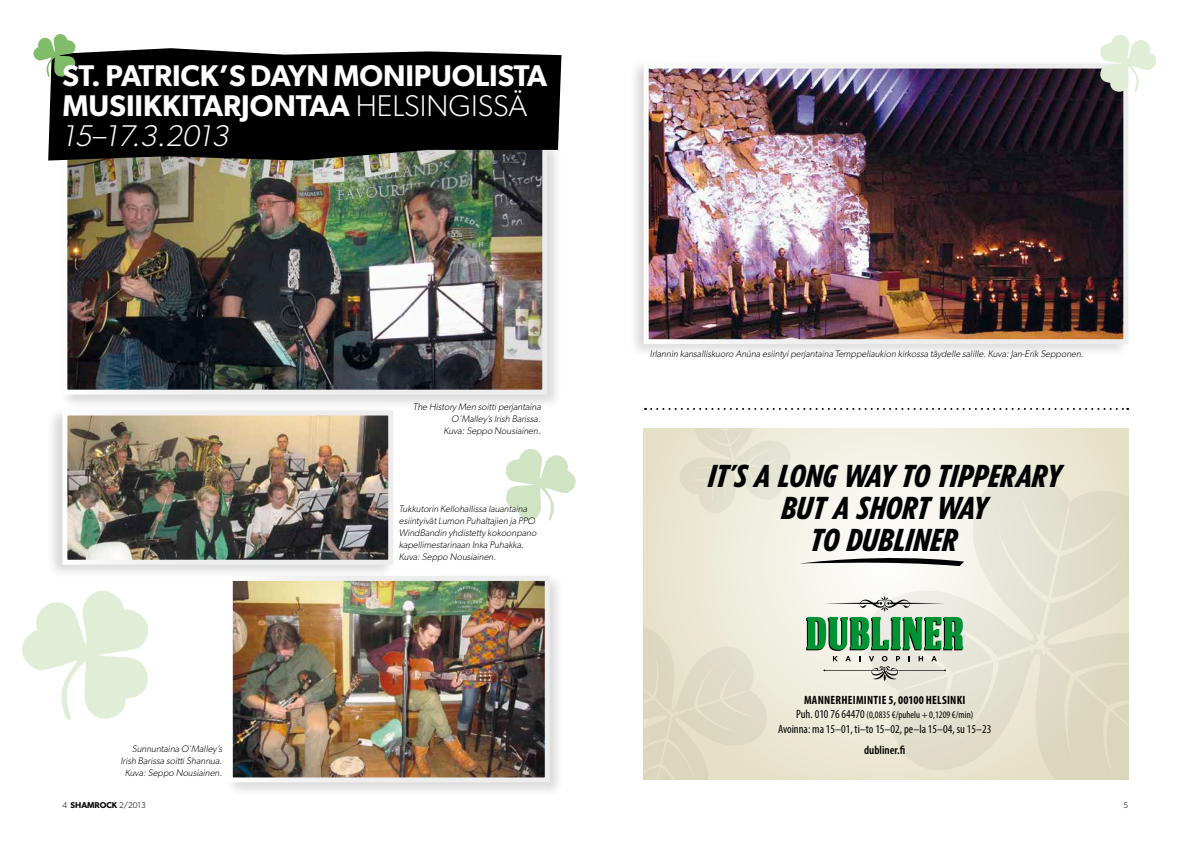
<style>
.page{position:relative;width:1191px;height:842px;background:#fff}
.page>*{position:absolute;margin:0;border:0;box-sizing:border-box;transform-origin:0 0}
.t1{font:600 30px/30px "Gibson";letter-spacing:-.005em;color:#fff}
.t2{font:italic 800 condensed 30px/32px "Tempo Std";color:#000;text-align:center}
.t3{font:condensed 12px "Myriad Pro";color:#000}
.t4{font:700 condensed 12px "Myriad Pro";letter-spacing:.02em;color:#000}
.t5{font:600 condensed 12px "Myriad Pro";color:#000}
.t6{font:condensed 10px "Myriad Pro";color:#000}
.t7{font:italic 300 9.5px/12px "Gibson";color:#000;text-align:right}
.t8{font:600 8.5px "Gibson";color:#000}
.t9{font:300 8.5px "Gibson";color:#000}
.s1{font-weight:300}
.s2{font-weight:300;font-style:italic}
.s3{font-size:12px}
.s4{font-weight:600}
</style>
<div class="page">
<div style="left:224px;top:572px;width:341px;height:226px;background:#000;opacity:.15"></div>
<img style="left:234px;top:582px;width:310px;height:194px">
<div style="left:228px;top:576px;width:322px;height:206px;border:5px solid #fff"></div>
<div style="left:59px;top:140px;width:503px;height:270px;background:#000;opacity:.15"></div>
<img style="left:68px;top:161px;width:473px;height:228px">
<div style="left:62px;top:144px;width:485px;height:251px;border:5px solid #fff"></div>
<div style="left:46px;top:406px;width:349px;height:173px;background:#000;opacity:.15"></div>
<img style="left:68px;top:416px;width:319px;height:143px">
<div style="left:62px;top:410px;width:331px;height:155px;border:5px solid #fff"></div>
<svg style="left:48px;top:48px;width:513px;height:113px;background:#101110"></svg>
<svg style="left:643px;top:428px;width:485px;height:352px;background:#eeebdb"></svg>
<svg style="left:865px;top:472px;width:263px;height:308px;background:#e7e4d3"></svg>
<svg style="left:806px;top:596px;width:157px;height:85px;background:#a0c4a6"></svg>
<svg style="left:679px;top:428px;width:112px;height:85px;background:#e6e3d1"></svg>
<svg style="left:799px;top:552px;width:165px;height:14px"></svg>
<svg style="left:643px;top:626px;width:125px;height:154px;background:#e1dec7"></svg>
<div style="left:627px;top:59px;width:503px;height:299px;background:#000;opacity:.15"></div>
<img style="left:649px;top:70px;width:473px;height:268px">
<div style="left:643px;top:64px;width:485px;height:280px;border:5px solid #fff"></div>
<svg style="left:645px;top:408px;width:483px;height:2px"></svg>
<svg style="left:22px;top:591px;width:126px;height:129px"></svg>
<svg style="left:33px;top:34px;width:44px;height:44px"></svg>
<svg style="left:505px;top:449px;width:71px;height:72px"></svg>
<svg style="left:1098px;top:35px;width:58px;height:58px"></svg>
<h1 class="t1" style="left:62px;top:60px;width:482px">ST. PATRICK’S DAYN MONIPUOLISTA<br>MUSIIKKITARJONTAA <span class="s1">HELSINGISSÄ<br></span><span class="s2">15–17. 3. 2013</span></h1>
<p class="t7" style="left:413px;top:400px;width:131px">The History Men soittiperjantaina<br>O’Malley’s Irish Barissa.<br>Kuva:Seppo Nousiainen.</p>
<p class="t7" style="left:120px;top:742px;width:105px">Sunnuntaina O’Malley’s<br>Irish Barissa soittiShannua.<br>Kuva:Seppo Nousiainen.</p>
<p class="t7" style="left:399px;top:502px;width:141px;text-align:left">Tukkutorin Kellohallissa lauantaina esiintyivätLumon Puhaltajien ja PPO WindBandin yhdistetty kokoonpano kapellimestarinaan Inka Puhakka.<br>Kuva:Seppo Nousiainen.</p>
<p class="t7" style="left:650px;top:348px;width:434px">Irlannin kansalliskuoro Anúna esiintyiperjantaina Temppeliaukion kirkossa täydelle salille. Kuva:Jan-Erik Sepponen.</p>
<h1 class="t2" style="left:708px;top:459px;width:354px">IT’S A LONG WAY TO TIPPERARY<br>BUT A SHORT WAY<br>TO DUBLINER</h1>
<p class="t4" style="left:804px;top:692px;width:163px">MANNERHEIMINTIE 5, 00100 HELSINKI</p>
<p class="t6" style="left:796px;top:709px;width:179px"><span class="s3">Puh. 010 76 64470</span> (0,0835 €/puhelu + 0,1209 €/min)</p>
<p class="t3" style="left:778px;top:721px;width:215px">Avoinna: ma 15–01, ti–to 15–02, pe–la 15–04, su 15–23</p>
<p class="t5" style="left:864px;top:743px;width:43px">dubliner.fi</p>
<p class="t8" style="left:62px;top:800px;width:39px"><span class="s1">4</span> SHAMROC</p>
<p class="t9" style="left:112px;top:800px;width:35px"><span class="s4">K</span> 2/2013</p>
<p class="t9" style="left:1123px;top:800px;width:6px">5</p>
</div>
